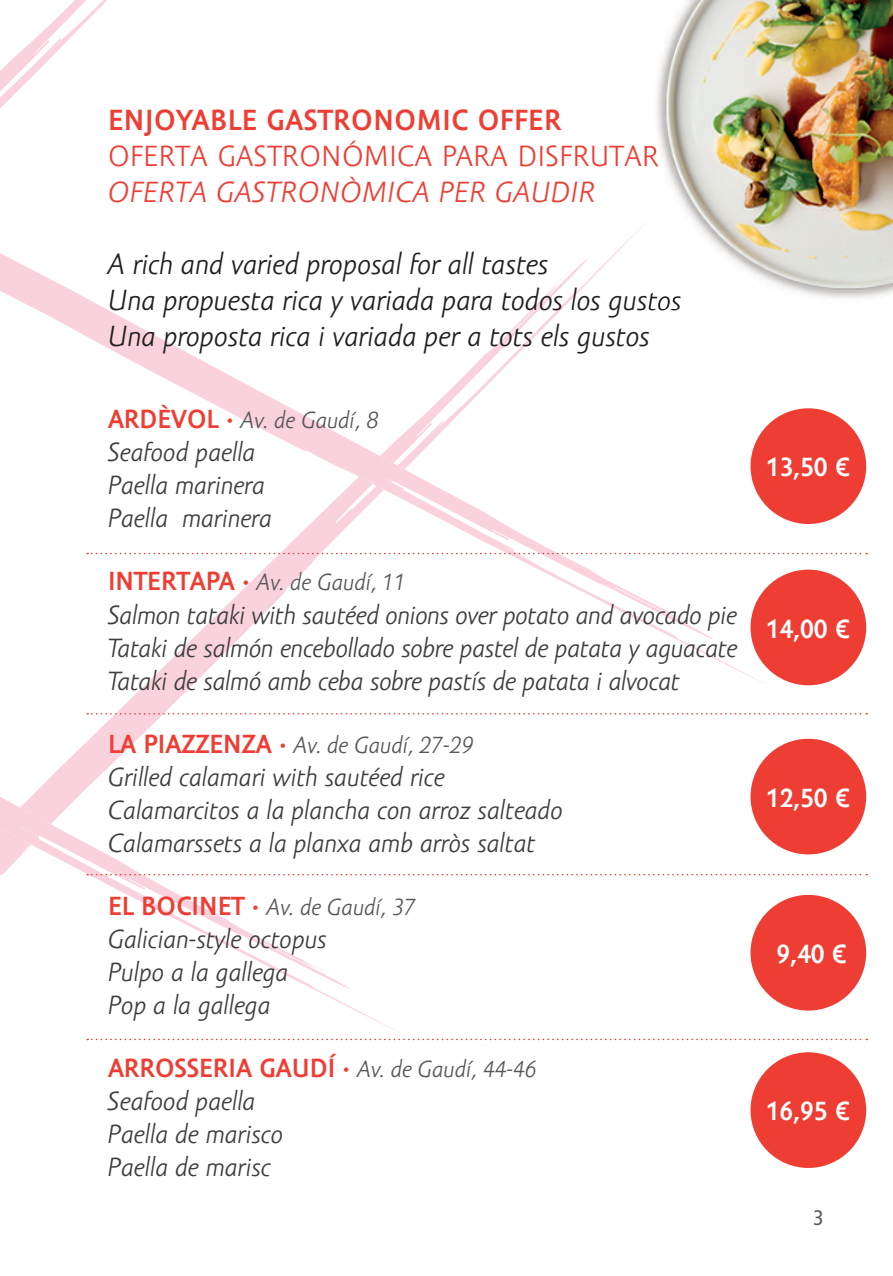
<style>
.page{position:relative;width:893px;height:1276px;background:#fff}
.page>*{position:absolute;margin:0;border:0;box-sizing:border-box;transform-origin:0 0}
.t1{font:italic 30px/36px "Amor Sans Pro";color:#231f20}
.t2{font:30px "Amor Sans Pro";letter-spacing:.02em;color:#ee3e34}
.t3{font:italic 30px "Amor Sans Pro";letter-spacing:.02em;color:#ee3e34}
.t4{font:700 30px "Amor Sans Pro";letter-spacing:.02em;color:#ee3e34}
.t5{font:italic 27px/33px "Amor Sans Pro";color:#3e3e3f}
.t6{font:700 27px "Amor Sans Pro";color:#fff}
.t7{font:italic 24px "Amor Sans Pro";color:#57585a}
.t8{font:condensed 21px "Frutiger";color:#57585a}
.s1{font-weight:700;font-style:normal;font-size:27px;color:#ee3e34}
.s2{font-weight:700;font-style:normal;color:#ee3e34}
.s3{font-size:24px;color:#57585a}
</style>
<div class="page">
<svg style="left:0;top:0;width:107px;height:108px"></svg>
<svg style="left:31px;top:226px;width:614px;height:571px"></svg>
<svg style="left:0;top:797px;width:405px;height:235px"></svg>
<svg style="left:0;top:253px;width:772px;height:434px"></svg>
<svg style="left:110px;top:311px;width:13px;height:7px"></svg>
<div style="left:750px;top:408px;width:116px;height:116px;background:#ee3e34;border-radius:50%"></div>
<div style="left:750px;top:569px;width:116px;height:116px;background:#ee3e34;border-radius:50%"></div>
<div style="left:750px;top:739px;width:116px;height:115px;background:#ee3e34;border-radius:50%"></div>
<div style="left:750px;top:895px;width:116px;height:115px;background:#ee3e34;border-radius:50%"></div>
<div style="left:750px;top:1052px;width:116px;height:116px;background:#ee3e34;border-radius:50%"></div>
<svg style="left:87px;top:553px;width:780px;height:1px"></svg>
<svg style="left:87px;top:713px;width:780px;height:1px"></svg>
<svg style="left:87px;top:874px;width:780px;height:1px"></svg>
<svg style="left:87px;top:1038px;width:780px;height:2px"></svg>
<img style="left:647px;top:0;width:246px;height:308px">
<svg style="left:647px;top:217px;width:5px;height:5px"></svg>
<img style="left:647px;top:141px;width:11px;height:26px">
<img style="left:647px;top:288px;width:34px;height:20px">
<p class="t4" style="left:108px;top:104px;width:455px">ENJOYABLE GASTRONOMIC OFFER</p>
<p class="t2" style="left:108px;top:140px;width:552px">OFERTA GASTRONÓMICA PARA DISFRUTAR</p>
<p class="t3" style="left:108px;top:176px;width:489px">OFERTA GASTRONÒMICA PER GAUDIR</p>
<p class="t1" style="left:108px;top:247px;width:575px">A rich and varied proposal for all tastes<br>Una propuesta rica y variada para todos los gustos<br>Una proposta rica i variada per a tots els gustos</p>
<p class="t7" style="left:108px;top:408px;width:272px"><span class="s1">ARDÈVOL ·</span> Av. de Gaudí, 8</p>
<p class="t5" style="left:108px;top:437px;width:165px">Seafood paella<br>Paella marinera<br>Paella marinera</p>
<p class="t7" style="left:108px;top:570px;width:300px"><span class="s1">INTERTAPA ·</span> Av. de Gaudí, 11</p>
<p class="t5" style="left:108px;top:599px;width:631px;text-align:justify">Salmon tataki with sautéed onions over potato and avocado pie Tataki de salmón encebollado sobre pastel de patata y aguacate Tataki de salmó amb ceba sobre pastís de patata i alvocat</p>
<p class="t7" style="left:108px;top:732px;width:367px"><span class="s1">LA PIAZZENZA ·</span> Av. de Gaudí, 27-29</p>
<p class="t5" style="left:108px;top:761px;width:456px">Grilled calamari with sautéed rice<br>Calamarcitos a la plancha con arroz salteado<br>Calamarssets a la planxa amb arròs saltat</p>
<p class="t7" style="left:108px;top:894px;width:309px"><span class="s1">EL BOCINET ·</span> Av. de Gaudí, 37</p>
<p class="t5" style="left:108px;top:923px;width:220px">Galician-style octopus<br>Pulpo a la gallega<br>Pop a la gallega</p>
<p class="t5" style="left:108px;top:1052px;width:430px"><span class="s2">ARROSSERIA GAUDÍ ·</span> <span class="s3">Av. de Gaudí, 44-46<br></span>Seafood paella<br>Paella de marisco<br>Paella de marisc</p>
<p class="t6" style="left:766px;top:452px;width:86px">13,50 €</p>
<p class="t6" style="left:766px;top:613px;width:86px">14,00 €</p>
<p class="t6" style="left:766px;top:782px;width:86px">12,50 €</p>
<p class="t6" style="left:776px;top:938px;width:72px">9,40 €</p>
<p class="t6" style="left:766px;top:1096px;width:86px">16,95 €</p>
<p class="t8" style="left:813px;top:1205px;width:12px">3</p>
</div>
